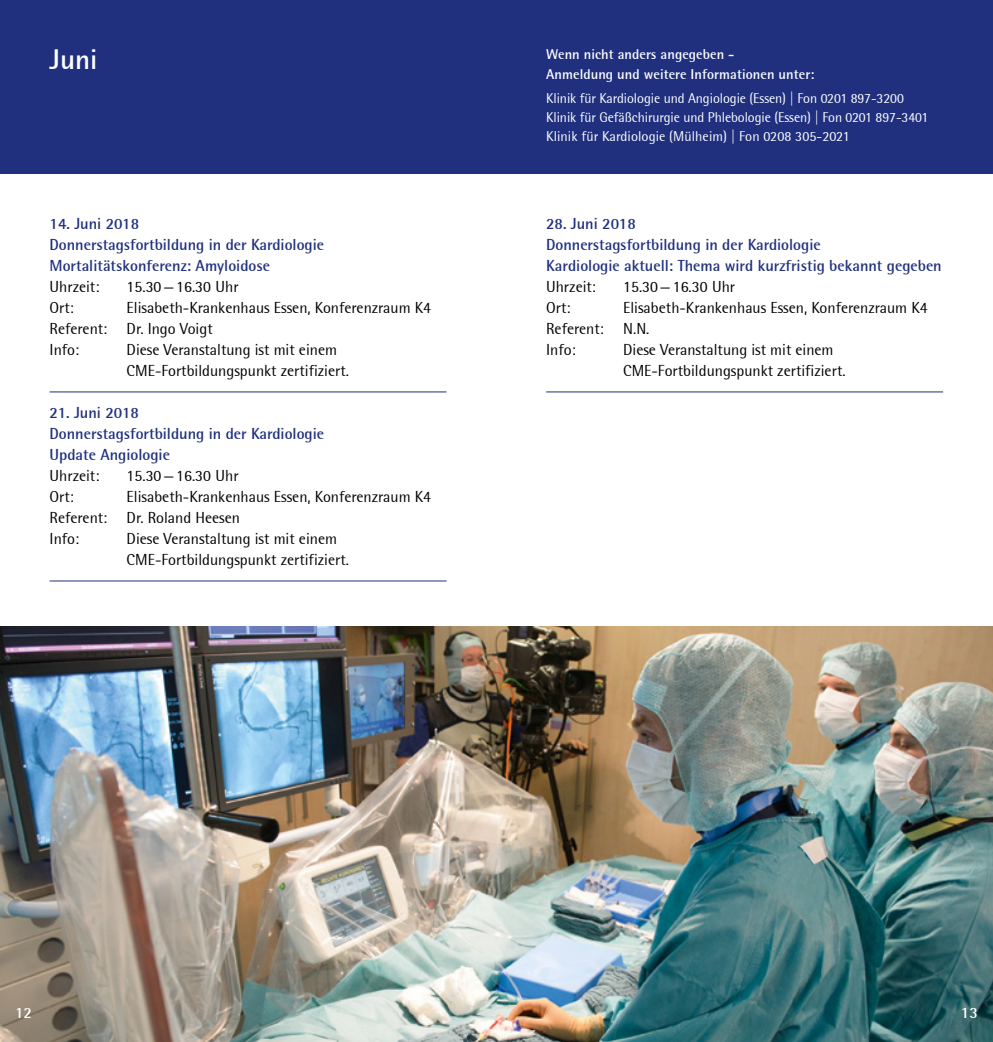
<style>
.page{position:relative;width:993px;height:1042px;background:#fff}
.page>*{position:absolute;margin:0;border:0;box-sizing:border-box;transform-origin:0 0}
.t1{font:700 28px "Rotis Semi Sans";color:#fff}
.t2{font:15.75px/21px "Rotis Semi Sans";color:#000}
.t3{font:700 15.75px/21px "Rotis Semi Sans";color:#20307f}
.t4{font:700 15.75px "Rotis Semi Sans";color:#fff}
.t5{font:14px/19.2px "Rotis Semi Sans";letter-spacing:-.005em;color:#fff}
.t6{font:700 14px/19.2px "Rotis Semi Sans";letter-spacing:.005em;color:#fff}
</style>
<div class="page">
<img style="left:0;top:626px;width:992px;height:416px">
<div style="left:0;top:0;width:992px;height:174px;background:#20307f"></div>
<hr style="left:50px;top:392px;width:396px;height:1px;background:#20307f">
<hr style="left:50px;top:581px;width:396px;height:1px;background:#20307f">
<hr style="left:546px;top:392px;width:396px;height:1px;background:#20307f">
<h1 class="t1" style="left:50px;top:43px;width:49px">Juni</h1>
<p class="t3" style="left:50px;top:213px;width:276px">14. Juni 2018<br>Donnerstagsfortbildung in der Kardiologie<br>Mortalitätskonferenz: Amyloidose</p>
<p class="t2" style="left:50px;top:276px;width:51px">Uhrzeit:</p>
<p class="t2" style="left:127px;top:276px;width:113px">15.30—16.30 Uhr</p>
<p class="t2" style="left:50px;top:297px;width:26px">Ort:</p>
<p class="t2" style="left:50px;top:297px;width:383px;text-indent:77px">Elisabeth-Krankenhaus Essen, Konferenzraum K4<br>Referent: Dr. Ingo Voigt<br>Info:</p>
<p class="t2" style="left:127px;top:339px;width:224px">Diese Veranstaltung ist mit einem<br>CME-Fortbildungspunkt zertifiziert.</p>
<p class="t3" style="left:50px;top:402px;width:276px">21. Juni 2018<br>Donnerstagsfortbildung in der Kardiologie<br>Update Angiologie</p>
<p class="t2" style="left:50px;top:465px;width:51px">Uhrzeit:</p>
<p class="t2" style="left:127px;top:465px;width:113px">15.30—16.30 Uhr</p>
<p class="t2" style="left:50px;top:486px;width:26px">Ort:</p>
<p class="t2" style="left:50px;top:486px;width:383px;text-indent:77px">Elisabeth-Krankenhaus Essen, Konferenzraum K4<br>Referent: Dr. Roland Heesen<br>Info:</p>
<p class="t2" style="left:127px;top:528px;width:224px">Diese Veranstaltung ist mit einem<br>CME-Fortbildungspunkt zertifiziert.</p>
<p class="t6" style="left:546px;top:45px;width:269px">Wenn nicht anders angegeben -<br>Anmeldung und weitere Informationen unter:</p>
<p class="t5" style="left:546px;top:88px;width:383px">Klinik für Kardiologie und Angiologie (Essen) | Fon 0201 897-3200<br>Klinik für Gefäßchirurgie und Phlebologie (Essen) | Fon 0201 897-3401<br>Klinik für Kardiologie (Mülheim) | Fon 0208 305-2021</p>
<p class="t3" style="left:546px;top:213px;width:397px">28. Juni 2018<br>Donnerstagsfortbildung in der Kardiologie<br>Kardiologie aktuell: Thema wird kurzfristig bekannt gegeben</p>
<p class="t2" style="left:546px;top:276px;width:51px">Uhrzeit:</p>
<p class="t2" style="left:623px;top:276px;width:113px">15.30—16.30 Uhr</p>
<p class="t2" style="left:546px;top:297px;width:26px">Ort:</p>
<p class="t2" style="left:546px;top:297px;width:383px;text-indent:77px">Elisabeth-Krankenhaus Essen, Konferenzraum K4<br>Referent: N.N.<br>Info:</p>
<p class="t2" style="left:623px;top:339px;width:224px">Diese Veranstaltung ist mit einem<br>CME-Fortbildungspunkt zertifiziert.</p>
<p class="t4" style="left:15px;top:1003px;width:18px">12</p>
<p class="t4" style="left:960px;top:1003px;width:18px">13</p>
</div>
